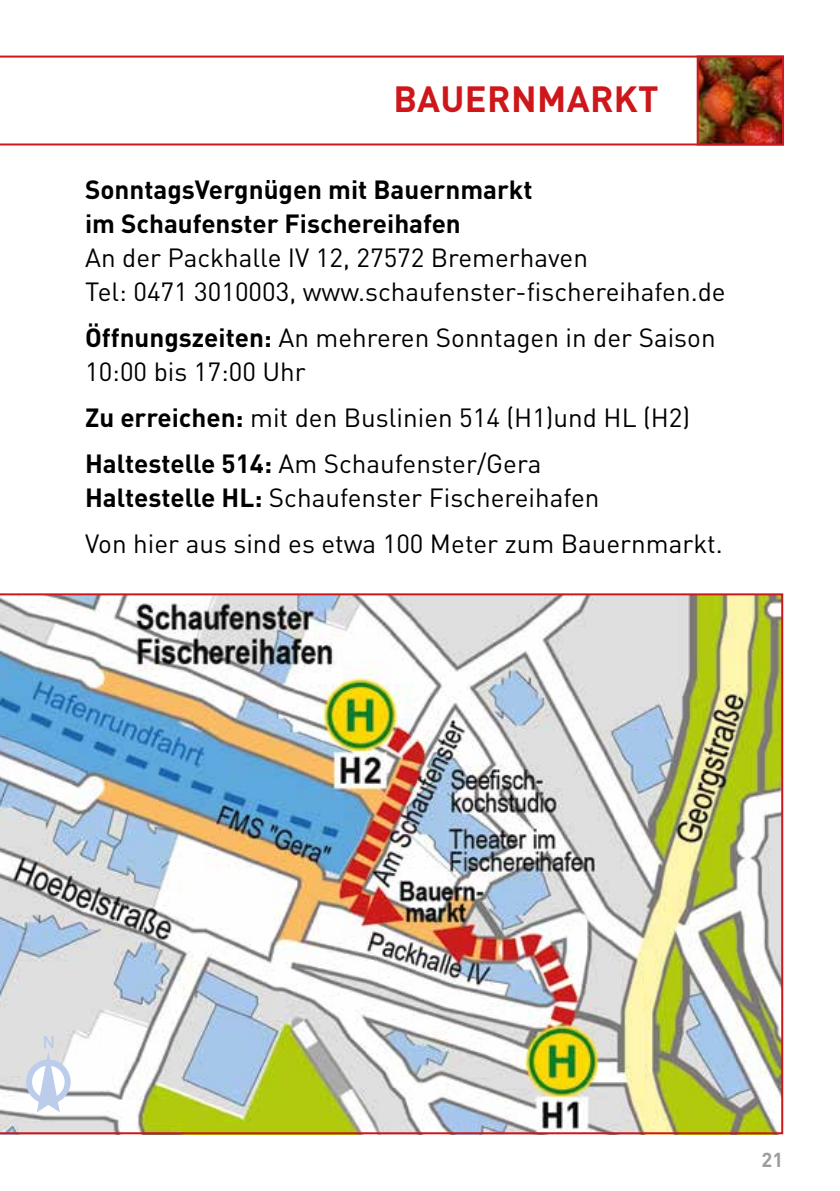
<style>
.page{position:relative;width:840px;height:1191px;background:#fff}
.page>*{position:absolute;margin:0;border:0;box-sizing:border-box;transform-origin:0 0}
.t1{font:700 36px "DINOT";letter-spacing:.01em;color:#cd171a}
.t2{font:26px/34px "DINOT";color:#000}
.t3{font:700 26px/34px "DINOT";color:#000}
.t4{font:700 20px "DINOT";color:#9d9d9c}
.s1{font-weight:700}
</style>
<div class="page">
<img style="left:3px;top:596px;width:776px;height:535px">
<svg style="left:0;top:56px;width:696px;height:89px"></svg>
<img style="left:699px;top:59px;width:81px;height:83px">
<div style="left:696px;top:56px;width:87px;height:89px;border:2px solid #cd171a"></div>
<svg style="left:0;top:1036px;width:136px;height:98px"></svg>
<h1 class="t1" style="left:393px;top:71px;width:267px">BAUERNMARKT</h1>
<p class="t3" style="left:85px;top:170px;width:448px">SonntagsVergnügen mit Bauernmarkt im Schaufenster Fischereihafen</p>
<p class="t2" style="left:85px;top:238px;width:641px">An der Packhalle IV 12, 27572 Bremerhaven<br>Tel: 0471 3010003, www.schaufenster-fischereihafen.de</p>
<p class="t2" style="left:85px;top:318px;width:631px"><span class="s1">Öffnungszeiten:</span> An mehreren Sonntagen in der Saison<br>10:00 bis 17:00 Uhr</p>
<p class="t2" style="left:85px;top:392px;width:606px;line-height:46px"><span class="s1">Zu erreichen:</span> mit den Buslinien 514 (H1)und HL (H2)<br><span class="s1">Haltestelle 514:</span> Am Schaufenster/Gera</p>
<p class="t2" style="left:85px;top:472px;width:638px;line-height:46px"><span class="s1">Haltestelle HL:</span> Schaufenster Fischereihafen<br>Von hier aus sind es etwa 100 Meter zum Bauernmarkt.</p>
<p class="t4" style="left:761px;top:1143px;width:23px">21</p>
</div>
